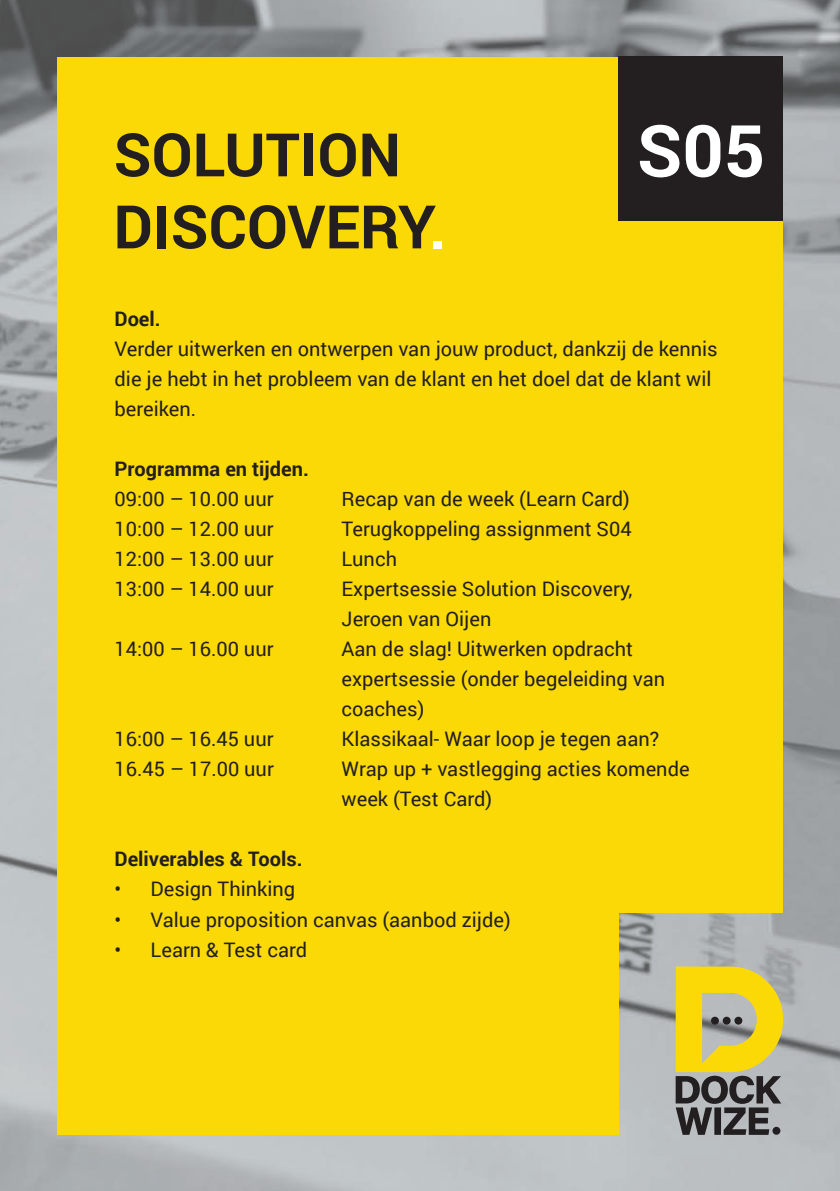
<style>
.page{position:relative;width:840px;height:1191px;background:#fff}
.page>*{position:absolute;margin:0;border:0;box-sizing:border-box;transform-origin:0 0}
.t1{font:700 72px "Roboto";color:#fff}
.t2{font:700 60px/72px "Roboto";color:#231f20}
.t3{font:20px/30px "Roboto";color:#231f20}
.t4{font:700 20px "Roboto";color:#231f20}
.s1{color:#fff}
</style>
<div class="page">
<img style="left:0;top:0;width:839px;height:1191px">
<svg style="left:675px;top:966px;width:107px;height:168px;background:#b6a953"></svg>
<div style="left:722px;top:1016px;width:8px;height:8px;background:#231f20;border-radius:50%"></div>
<svg style="left:710px;top:1016px;width:8px;height:8px"></svg>
<div style="left:734px;top:1016px;width:8px;height:8px;background:#231f20;border-radius:50%"></div>
<div style="left:57px;top:57px;width:561px;height:1077px;background:#fad906"></div>
<div style="left:618px;top:57px;width:164px;height:856px;background:#fad906"></div>
<div style="left:618px;top:57px;width:164px;height:164px;background:#231f20"></div>
<h2 class="t2" style="left:113px;top:117px;width:334px">SOLUTION<br>DISCOVERY<span class="s1">.</span></h2>
<h1 class="t1" style="left:636px;top:100px;width:130px">S05</h1>
<p class="t4" style="left:114px;top:305px;width:48px">Doel.</p>
<p class="t3" style="left:114px;top:333px;width:604px">Verder uitwerken en ontwerpen van jouw product, dankzij de kennis die je hebt in het probleem van de klant en het doel dat de klant wil bereiken.</p>
<p class="t4" style="left:114px;top:455px;width:196px">Programma en tijden.</p>
<p class="t3" style="left:114px;top:483px;width:160px">09:00 – 10.00 uur</p>
<p class="t3" style="left:341px;top:483px;width:290px">Recap van de week (Learn Card)</p>
<p class="t3" style="left:114px;top:513px;width:160px">10:00 – 12.00 uur</p>
<p class="t3" style="left:341px;top:513px;width:291px">Terugkoppeling assignment S04</p>
<p class="t3" style="left:114px;top:543px;width:160px">12:00 – 13.00 uur</p>
<p class="t3" style="left:341px;top:543px;width:57px">Lunch</p>
<p class="t3" style="left:114px;top:573px;width:160px">13:00 – 14.00 uur</p>
<p class="t3" style="left:341px;top:573px;width:292px">Expertsessie Solution Discovery,<br>Jeroen van Oijen</p>
<p class="t3" style="left:114px;top:633px;width:160px">14:00 – 16.00 uur</p>
<p class="t3" style="left:341px;top:633px;width:325px">Aan de slag! Uitwerken opdracht expertsessie (onder begeleiding van coaches)</p>
<p class="t3" style="left:114px;top:723px;width:160px">16:00 – 16.45 uur</p>
<p class="t3" style="left:341px;top:723px;width:319px">Klassikaal- Waar loop je tegen aan?</p>
<p class="t3" style="left:114px;top:753px;width:161px">16.45 – 17.00 uur</p>
<p class="t3" style="left:341px;top:753px;width:349px">Wrap up + vastlegging acties komende week (Test Card)</p>
<p class="t4" style="left:114px;top:845px;width:189px">Deliverables &amp; Tools.</p>
<p class="t3" style="left:114px;top:873px;width:182px">• Design Thinking</p>
<p class="t3" style="left:114px;top:903px;width:397px">• Value proposition canvas (aanbod zijde)</p>
<p class="t3" style="left:114px;top:933px;width:194px">• Learn &amp; Test card</p>
</div>
